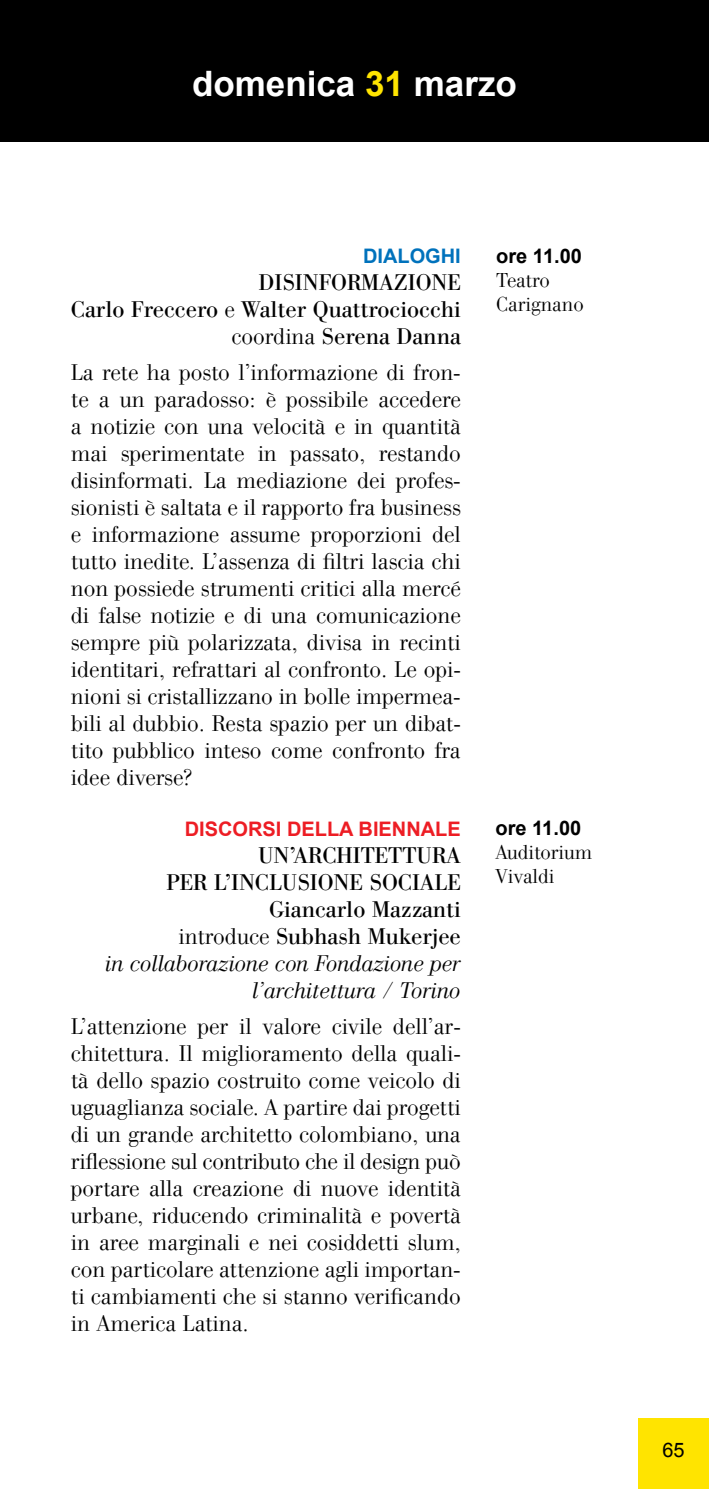
<style>
.page{position:relative;width:709px;height:1489px;background:#fff}
.page>*{position:absolute;margin:0;border:0;box-sizing:border-box;transform-origin:0 0}
.t1{font:700 35px "Arial";color:#fff}
.t2{font:300 22.5px/27px "WTC Our Bodoni";color:#000;text-align:justify}
.t3{font:22.5px/27px "WTC Our Bodoni";color:#000;text-align:right}
.t4{font:300 20px/24px "WTC Our Bodoni";color:#000}
.t5{font:700 20px "Arial";color:#ed1d24}
.t6{font:700 20px "Arial";color:#000}
.t7{font:700 20px "Arial";color:#0072bc}
.t8{font:20px "Arial";color:#000}
.s1{color:#ffe400}
.s2{font-weight:300}
.s3{font-weight:300;font-style:italic}
</style>
<div class="page">
<div style="left:0;top:0;width:709px;height:142px;background:#000"></div>
<h1 class="t1" style="left:192px;top:59px;width:326px">domenica <span class="s1">31</span> marzo</h1>
<p class="t7" style="left:363px;top:241px;width:99px">DIALOGHI</p>
<p class="t3" style="left:71px;top:269px;width:391px">DISINFORMAZIONE<br>Carlo Freccero <span class="s2">e</span> Walter Quattrociocchi <span class="s2">coordina</span> Serena Danna</p>
<p class="t2" style="left:71px;top:359px;width:391px">La rete ha posto l’informazione di fron&shy;te a un paradosso: è possibile accedere a notizie con una velocità e in quantità mai sperimentate in passato, restando disinformati. La mediazione dei profes&shy;sionisti è saltata e il rapporto fra business e informazione assume proporzioni del tutto inedite. L’assenza di filtri lascia chi non possiede strumenti critici alla mercé di false notizie e di una comunicazione sempre più polarizzata, divisa in recinti identitari, refrattari al confronto. Le opi&shy;nioni si cristallizzano in bolle impermea&shy;bili al dubbio. Resta spazio per un dibat&shy;tito pubblico inteso come confronto fra idee diverse?</p>
<p class="t5" style="left:185px;top:814px;width:277px">DISCORSI DELLA BIENNALE</p>
<p class="t3" style="left:106px;top:842px;width:357px">UN’ARCHITETTURA<br>PER L’INCLUSIONE SOCIALE<br>Giancarlo Mazzanti<br><span class="s2">introduce</span> Subhash Mukerjee<br><span class="s3">in collaborazione con Fondazione per l’architettura / Torino</span></p>
<p class="t2" style="left:71px;top:1013px;width:391px">L’attenzione per il valore civile dell’ar&shy;chitettura. Il miglioramento della quali&shy;tà dello spazio costruito come veicolo di uguaglianza sociale. A partire dai progetti di un grande architetto colombiano, una riflessione sul contributo che il design può portare alla creazione di nuove identità urbane, riducendo criminalità e povertà in aree marginali e nei cosiddetti slum, con particolare attenzione agli importan&shy;ti cambiamenti che si stanno verificando in America Latina.</p>
<p class="t6" style="left:496px;top:241px;width:87px">ore 11.00</p>
<p class="t4" style="left:496px;top:268px;width:89px">Teatro<br>Carignano</p>
<p class="t6" style="left:495px;top:814px;width:87px">ore 11.00</p>
<p class="t4" style="left:495px;top:840px;width:98px">Auditorium<br>Vivaldi</p>
<p class="t8" style="left:662px;top:1435px;width:24px">65</p>
</div>
